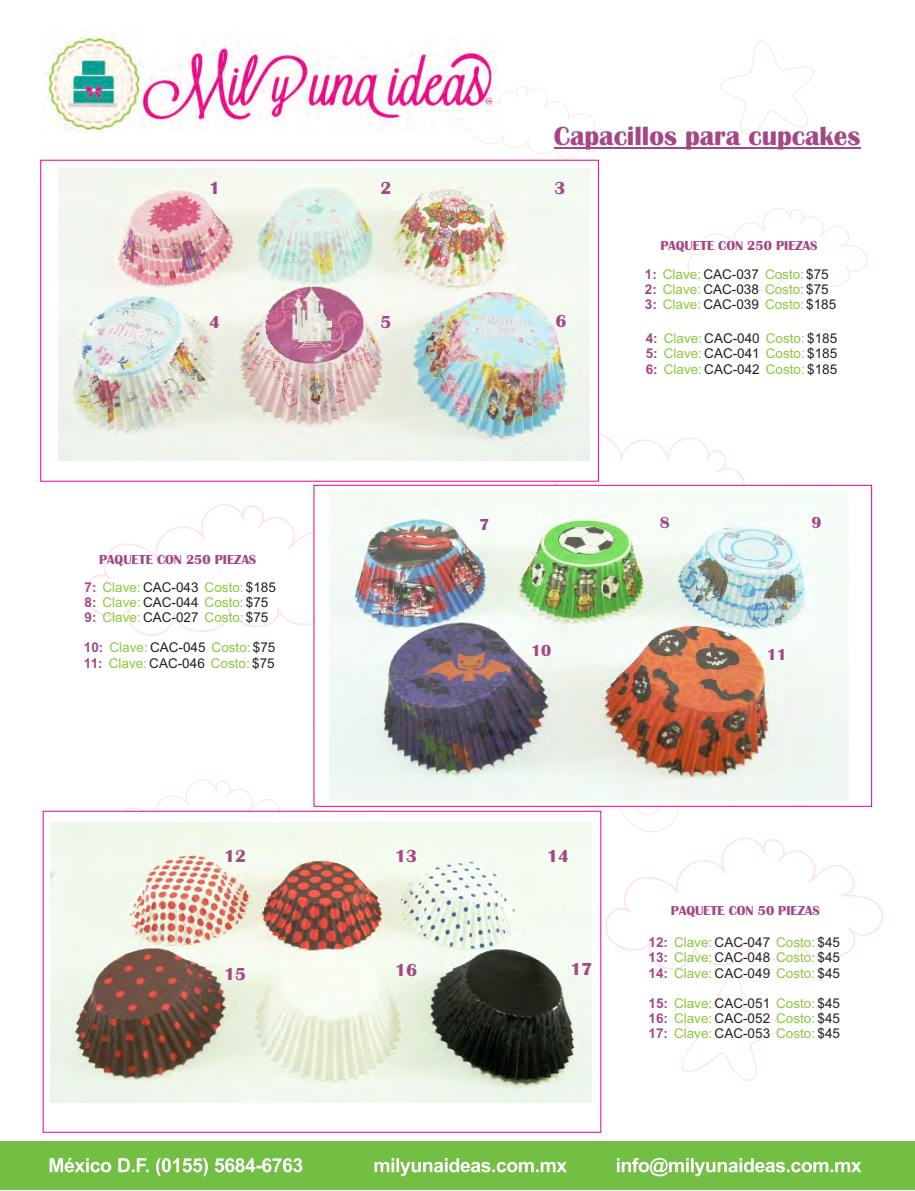
<style>
.page{position:relative;width:915px;height:1191px;background:#fff}
.page>*{position:absolute;margin:0;border:0;box-sizing:border-box;transform-origin:0 0}
.t1{font:700 27.15px "Britannic";color:#a54786}
.t2{font:700 18px "Britannic";color:#a54786}
.t3{font:700 16.5px "Britannic";color:#a54786}
.t4{font:13.5px/15.1px "Arial";color:#8dc73f;text-align:justify}
.t5{font:700 13.5px "Britannic";color:#a54786}
.s1{font-weight:700;color:#a54786}
.s2{color:#231f20}
</style>
<div class="page">
<svg style="left:461px;top:86px;width:141px;height:74px"></svg>
<svg style="left:85px;top:504px;width:229px;height:132px"></svg>
<svg style="left:545px;top:431px;width:238px;height:54px"></svg>
<svg style="left:687px;top:208px;width:180px;height:86px"></svg>
<svg style="left:103px;top:779px;width:198px;height:32px"></svg>
<svg style="left:674px;top:976px;width:105px;height:104px"></svg>
<svg style="left:720px;top:41px;width:94px;height:94px"></svg>
<svg style="left:605px;top:774px;width:277px;height:195px"></svg>
<img style="left:46px;top:34px;width:451px;height:98px">
<div style="left:0;top:1141px;width:914px;height:49px;background:#72bf44"></div>
<svg style="left:50px;top:1157px;width:811px;height:19px"></svg>
<div style="left:43px;top:811px;width:557px;height:321px;background:#fff;border:1px solid #ec008c"></div>
<hr style="left:553px;top:148px;width:307px;height:1px;background:#a54786">
<div style="left:41px;top:160px;width:557px;height:321px;background:#fff"></div>
<div style="left:314px;top:485px;width:557px;height:321px;background:#fff;border:1px solid #ec008c"></div>
<img style="left:58px;top:169px;width:531px;height:292px">
<img style="left:329px;top:491px;width:519px;height:309px">
<img style="left:51px;top:823px;width:540px;height:279px">
<h1 class="t1" style="left:553px;top:127px;width:308px">Capacillos para cupcakes</h1>
<h2 class="t2" style="left:209px;top:182px;width:12px">1</h2>
<h2 class="t2" style="left:380px;top:182px;width:12px">2</h2>
<h2 class="t2" style="left:554px;top:182px;width:13px">3</h2>
<h2 class="t2" style="left:209px;top:316px;width:12px">4</h2>
<h2 class="t2" style="left:380px;top:316px;width:13px">5</h2>
<h2 class="t2" style="left:555px;top:315px;width:13px">6</h2>
<p class="t5" style="left:660px;top:241px;width:159px">PAQUETE CON 250 PIEZAS</p>
<p class="t4" style="left:644px;top:268px;width:193px;text-align:left"><span class="s1">1:</span> Clave: <span class="s2">CAC-037</span> Costo: <span class="s2">$75<br></span><span class="s1">2:</span> Clave: <span class="s2">CAC-038</span> Costo: <span class="s2">$75<br></span><span class="s1">3:</span> Clave: <span class="s2">CAC-039</span> Costo: <span class="s2">$185</span></p>
<p class="t4" style="left:645px;top:332px;width:193px"><span class="s1">4:</span> Clave: <span class="s2">CAC-040</span> Costo: <span class="s2">$185<br></span><span class="s1">5:</span> Clave: <span class="s2">CAC-041</span> Costo: <span class="s2">$185<br></span><span class="s1">6:</span> Clave: <span class="s2">CAC-042</span> Costo: <span class="s2">$185</span></p>
<p class="t5" style="left:99px;top:554px;width:159px">PAQUETE CON 250 PIEZAS</p>
<p class="t4" style="left:84px;top:581px;width:193px;text-align:left"><span class="s1">7:</span> Clave: <span class="s2">CAC-043</span> Costo: <span class="s2">$185<br></span><span class="s1">8:</span> Clave: <span class="s2">CAC-044</span> Costo: <span class="s2">$75<br></span><span class="s1">9:</span> Clave: <span class="s2">CAC-027</span> Costo: <span class="s2">$75</span></p>
<p class="t4" style="left:84px;top:641px;width:193px"><span class="s1">10:</span> Clave: <span class="s2">CAC-045</span> Costo: <span class="s2">$75<br></span><span class="s1">11:</span> Clave: <span class="s2">CAC-046</span> Costo: <span class="s2">$75</span></p>
<p class="t3" style="left:479px;top:519px;width:12px">7</p>
<p class="t3" style="left:659px;top:517px;width:12px">8</p>
<p class="t3" style="left:811px;top:516px;width:12px">9</p>
<p class="t3" style="left:531px;top:645px;width:22px">10</p>
<p class="t3" style="left:766px;top:649px;width:22px">11</p>
<h2 class="t2" style="left:224px;top:849px;width:23px">12</h2>
<h2 class="t2" style="left:395px;top:849px;width:23px">13</h2>
<h2 class="t2" style="left:547px;top:849px;width:23px">14</h2>
<h2 class="t2" style="left:224px;top:967px;width:23px">15</h2>
<h2 class="t2" style="left:395px;top:964px;width:23px">16</h2>
<h2 class="t2" style="left:570px;top:963px;width:23px">17</h2>
<p class="t5" style="left:670px;top:906px;width:150px">PAQUETE CON 50 PIEZAS</p>
<p class="t4" style="left:648px;top:936px;width:193px"><span class="s1">12:</span> Clave: <span class="s2">CAC-047</span> Costo: <span class="s2">$45<br></span><span class="s1">13:</span> Clave: <span class="s2">CAC-048</span> Costo: <span class="s2">$45<br></span><span class="s1">14:</span> Clave: <span class="s2">CAC-049</span> Costo: <span class="s2">$45</span></p>
<p class="t4" style="left:648px;top:996px;width:193px"><span class="s1">15:</span> Clave: <span class="s2">CAC-051</span> Costo: <span class="s2">$45<br></span><span class="s1">16:</span> Clave: <span class="s2">CAC-052</span> Costo: <span class="s2">$45<br></span><span class="s1">17:</span> Clave: <span class="s2">CAC-053</span> Costo: <span class="s2">$45</span></p>
</div>
